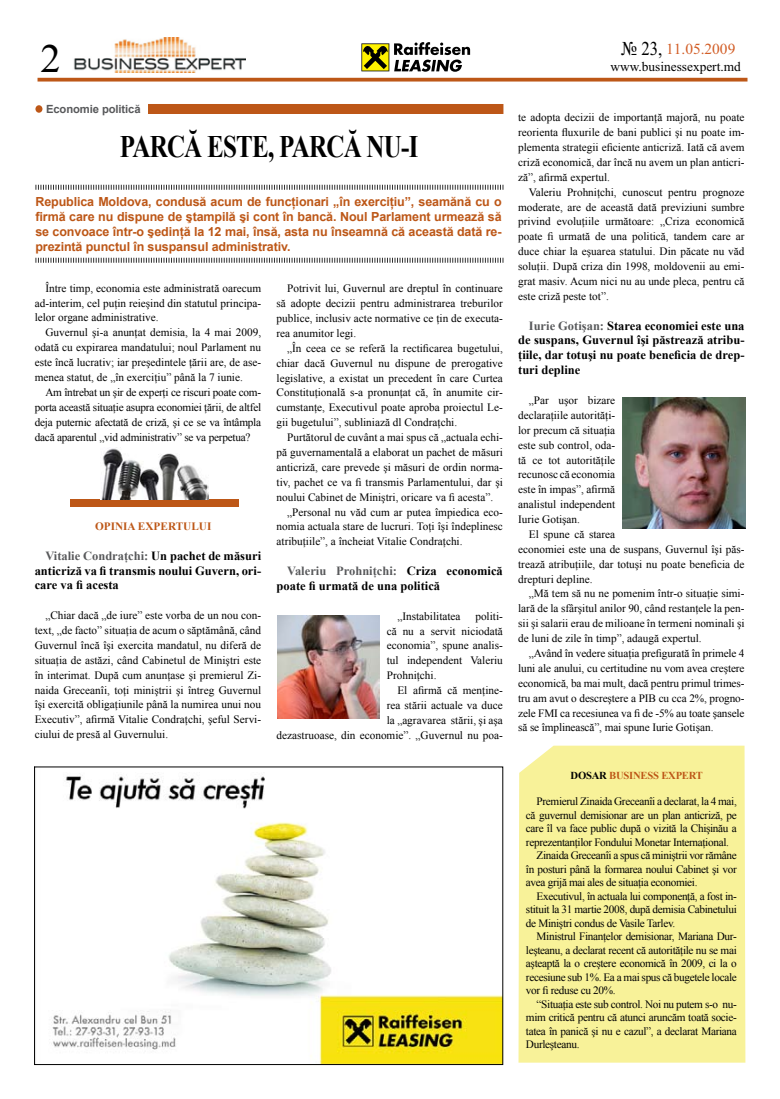
<style>
.page{position:relative;width:780px;height:1099px;background:#fff}
.page>*{position:absolute;margin:0;border:0;box-sizing:border-box;transform-origin:0 0}
.t1{font:40.62px "Times New Roman";color:#000}
.t2{font:700 31.25px "Times New Roman";letter-spacing:-.03em;color:#000;scale:.8 1}
.t3{font:15.38px "Times New Roman";color:#d25e27}
.t4{font:13.38px "Times New Roman";color:#000}
.t5{font:700 12.5px/14.9px "Times New Roman";color:#000;text-align:justify}
.t6{font:700 12.5px/15px "Arial";letter-spacing:-.01em;color:#bd5717;text-align:justify}
.t7{font:11.25px/14.9px "Times New Roman";color:#000;text-align:justify}
.t8{font:11.25px "Times New Roman";letter-spacing:-.03em;color:#000}
.t9{font:700 11.25px "Times New Roman";color:#bd5717}
.t10{font:700 11.25px "Arial";letter-spacing:-.01em;color:#58595b}
.t11{font:700 10.62px "Times New Roman";letter-spacing:-.02em;color:#bd5717}
.s1{font-size:19.62px;color:#000}
.s2{color:#58595b}
.s3{color:#000}
</style>
<div class="page">
<img style="left:74px;top:38px;width:171px;height:34px">
<svg style="left:361px;top:43px;width:28px;height:28px"></svg>
<div style="left:362px;top:44px;width:26px;height:27px;background:#fff200"></div>
<svg style="left:363px;top:46px;width:25px;height:23px"></svg>
<svg style="left:394px;top:42px;width:76px;height:30px"></svg>
<hr style="left:38px;top:78px;width:709px;height:3px;background:#bd5717">
<svg style="left:35px;top:258px;width:468px;height:5px"></svg>
<svg style="left:35px;top:185px;width:468px;height:5px"></svg>
<img style="left:52px;top:773px;width:449px;height:289px">
<div style="left:35px;top:105px;width:7px;height:8px;background:#bd5717;border-radius:50%"></div>
<div style="left:148px;top:104px;width:355px;height:10px;background:#bd5717"></div>
<div style="left:70px;top:499px;width:168px;height:8px;background:#bd5717"></div>
<img style="left:101px;top:448px;width:107px;height:52px">
<div style="left:518px;top:745px;width:227px;height:317px;background:#f8f299"></div>
<img style="left:278px;top:615px;width:101px;height:103px">
<img style="left:622px;top:398px;width:123px;height:131px">
<h1 class="t1" style="left:40px;top:31px;width:22px">2</h1>
<h3 class="t3" style="left:621px;top:38px;width:116px"><span class="s1">№ 23,</span> 11.05.2009</h3>
<p class="t4" style="left:610px;top:58px;width:132px">www.businessexpert.md</p>
<p class="t10" style="left:46px;top:102px;width:96px">Economie politică</p>
<h2 class="t2" style="left:120px;top:125px;width:220px">Parcă este, parc</h2>
<h2 class="t2" style="left:344px;top:125px;width:91px">ă nu-i</h2>
<p class="t6" style="left:35px;top:195px;width:467px">Republica Moldova, condusă acum de funcţionari „în exerciţiu”, seamănă cu o firmă care nu dispune de ştampilă şi cont în bancă. Noul Parlament urmează să se convoace într-o şedinţă la 12 mai, însă, asta nu înseamnă că această dată re&shy;prezintă punctul în suspansul administrativ.</p>
<p class="t7" style="left:276px;top:281px;width:228px;text-indent:11px">Potrivit lui, Guvernul are dreptul în continuare să adopte decizii pentru administrarea treburilor publice, inclusiv acte normative ce ţin de executa&shy;rea anumitor legi.</p>
<p class="t7" style="left:276px;top:340px;width:228px;text-indent:11px">„În ceea ce se referă la rectificarea bugetului, chiar dacă Guvernul nu dispune de prerogative legislative, a existat un precedent în care Curtea Constituţională s-a pronunţat că, în anumite cir&shy;cumstanţe, Executivul poate aproba proiectul Le&shy;gii bugetului”, subliniază dl Condraţchi.</p>
<p class="t7" style="left:287px;top:430px;width:217px">Purtătorul de cuvânt a mai spus că „actuala echi-</p>
<p class="t7" style="left:276px;top:444px;width:228px">pă guvernamentală a elaborat un pachet de măsuri</p>
<p class="t7" style="left:276px;top:459px;width:228px">anticriză, care prevede şi măsuri de ordin norma-</p>
<p class="t7" style="left:276px;top:474px;width:228px">tiv, pachet ce va fi transmis Parlamentului, dar şi</p>
<p class="t7" style="left:276px;top:489px;width:218px">noului Cabinet de Miniştri, oricare va fi acesta”.</p>
<p class="t7" style="left:287px;top:504px;width:217px">„Personal nu văd cum ar putea împiedica eco-</p>
<p class="t7" style="left:276px;top:519px;width:228px">nomia actuala stare de lucruri. Toţi îşi îndeplinesc</p>
<p class="t7" style="left:276px;top:534px;width:187px">atribuţiile”, a încheiat Vitalie Condraţchi.</p>
<p class="t5" style="left:276px;top:563px;width:228px;text-indent:11px"><span class="s2">Valeriu Prohniţchi:</span> Criza economică poate fi urmată de una politică</p>
<p class="t7" style="left:397px;top:608px;width:65px">„Instabilitatea</p>
<p class="t7" style="left:35px;top:280px;width:228px;text-indent:11px">Între timp, economia este administrată oarecum ad-interim, cel puţin reieşind din statutul principa&shy;lelor organe administrative.</p>
<p class="t7" style="left:35px;top:325px;width:228px;text-indent:11px">Guvernul şi-a anunţat demisia, la 4 mai 2009, odată cu expirarea mandatului; noul Parlament nu este încă lucrativ; iar preşedintele ţării are, de ase&shy;menea statut, de „în exerciţiu” până la 7 iunie.</p>
<p class="t7" style="left:35px;top:384px;width:228px;text-indent:11px">Am întrebat un şir de experţi ce riscuri poate com&shy;porta această situaţie asupra economiei ţării, de altfel deja puternic afectată de criză, şi ce se va întâmpla dacă aparentul „vid administrativ” se va perpetua?</p>
<p class="t9" style="left:95px;top:518px;width:67px">Opinia Exper</p>
<p class="t9" style="left:176px;top:518px;width:36px">tului</p>
<p class="t5" style="left:35px;top:547px;width:228px;text-indent:11px"><span class="s2">Vitalie Condraţchi:</span> Un pachet de măsuri anticriză va fi transmis noului Guvern, ori&shy;care va fi acesta</p>
<p class="t7" style="left:35px;top:607px;width:228px;text-indent:11px">„Chiar dacă „de iure” este vorba de un nou con&shy;text, „de facto” situaţia de acum o săptămână, când Guvernul încă îşi exercita mandatul, nu diferă de situaţia de astăzi, când Cabinetul de Miniştri este în interimat. După cum anunţase şi premierul Zi&shy;naida Greceanîi, toţi miniştrii şi întreg Guvernul îşi exercită obligaţiunile până la numirea unui nou Executiv”, afirmă Vitalie Condraţchi, şeful Servi&shy;ciului de presă al Guvernului.</p>
<p class="t7" style="left:387px;top:608px;width:118px;text-indent:89px">politi&shy;că nu a servit niciodată economia”, spune analis&shy;tul independent Valeriu Prohniţchi.</p>
<p class="t7" style="left:276px;top:682px;width:228px;text-align:right">El afirmă că menţine-<br>rea stării actuale va duce<br>la „agravarea stării, şi aşa<br>dezastruoase, din economie”. „Guvernul nu poa-</p>
<p class="t7" style="left:518px;top:110px;width:228px">te adopta decizii de importanţă majoră, nu poate reorienta fluxurile de bani publici şi nu poate im&shy;plementa strategii eficiente anticriză. Iată că avem criză economică, dar încă nu avem un plan anticri&shy;ză”, afirmă expertul.</p>
<p class="t7" style="left:518px;top:184px;width:228px;text-indent:11px">Valeriu Prohniţchi, cunoscut pentru prognoze moderate, are de această dată previziuni sumbre privind evoluţiile următoare: „Criza economică poate fi urmată de una politică, tandem care ar duce chiar la eşuarea statului. Din păcate nu văd soluţii. După criza din 1998, moldovenii au emi&shy;grat masiv. Acum nici nu au unde pleca, pentru că este criză peste tot”.</p>
<p class="t5" style="left:518px;top:318px;width:228px;text-indent:11px"><span class="s2">Iurie Gotişan:</span> Starea economiei este una de suspans, Guvernul îşi păstrează atribu&shy;ţiile, dar totuşi nu poate beneficia de drep&shy;turi depline</p>
<p class="t7" style="left:518px;top:392px;width:99px;text-indent:11px">„Par uşor bizare declaraţiile autorităţi&shy;lor precum că situaţia este sub control, oda&shy;tă ce tot autorităţile recunosc că economia este în impas”, afirmă analistul independent Iurie Gotişan.</p>
<p class="t7" style="left:518px;top:526px;width:228px;text-align:left;text-indent:11px">El spune că starea<br>economiei este una de suspans, Guvernul îşi păs&shy;trează atribuţiile, dar totuşi nu poate beneficia de drepturi depline.</p>
<p class="t7" style="left:518px;top:586px;width:228px;text-indent:11px">„Mă tem să nu ne pomenim într-o situaţie simi&shy;lară de la sfârşitul anilor 90, când restanţele la pen&shy;sii şi salarii erau de milioane în termeni nominali şi de luni de zile în timp”, adaugă expertul.</p>
<p class="t7" style="left:518px;top:645px;width:228px;text-indent:11px">„Având în vedere situaţia prefigurată în primele 4 luni ale anului, cu certitudine nu vom avea creştere economică, ba mai mult, dacă pentru primul trimes&shy;tru am avut o descreştere a PIB cu cca 2%, progno&shy;zele FMI ca recesiunea va fi de -5% au toate şansele să se împlinească”, mai spune Iurie Gotişan.</p>
<p class="t11" style="left:570px;top:768px;width:113px"><span class="s3">Dosar</span> Busine ss Exper</p>
<p class="t11" style="left:696px;top:768px;width:9px">t</p>
<p class="t8" style="left:536px;top:793px;width:202px">Premierul Zinaida Greceanîi a declarat, la 4 mai,</p>
<p class="t8" style="left:526px;top:807px;width:212px">că guvernul demisionar are un plan anticriză, pe</p>
<p class="t8" style="left:526px;top:820px;width:212px">care îl va face public după o vizită la Chişinău a</p>
<p class="t8" style="left:526px;top:834px;width:204px">reprezentanţilor Fondului Monetar Internaţional.</p>
<p class="t8" style="left:536px;top:847px;width:202px">Zinaida Greceanîi a spus că miniştrii vor rămâne</p>
<p class="t8" style="left:526px;top:861px;width:212px">în posturi până la formarea noului Cabinet şi vor</p>
<p class="t8" style="left:526px;top:874px;width:173px">avea grijă mai ales de situaţia economiei.</p>
<p class="t8" style="left:536px;top:888px;width:202px">Executivul, în actuala lui componenţă, a fost in-</p>
<p class="t8" style="left:526px;top:901px;width:212px">stituit la 31 martie 2008, după demisia Cabinetului</p>
<p class="t8" style="left:526px;top:915px;width:151px">de Miniştri condus de Vasile Tarlev.</p>
<p class="t8" style="left:536px;top:928px;width:202px">Ministrul Finanţelor demisionar, Mariana Dur-</p>
<p class="t8" style="left:526px;top:942px;width:212px">leşteanu, a declarat recent că autorităţile nu se mai</p>
<p class="t8" style="left:526px;top:955px;width:212px">aşteaptă la o creştere economică în 2009, ci la o</p>
<p class="t8" style="left:526px;top:969px;width:212px">recesiune sub 1%. Ea a mai spus că bugetele locale</p>
<p class="t8" style="left:526px;top:982px;width:91px">vor fi reduse cu 20%.</p>
<p class="t8" style="left:536px;top:996px;width:202px">“Situaţia este sub control. Noi nu putem s-o nu-</p>
<p class="t8" style="left:526px;top:1009px;width:212px">mim critică pentru că atunci aruncăm toată socie-</p>
<p class="t8" style="left:526px;top:1023px;width:212px">tatea în panică şi nu e cazul”, a declarat Mariana</p>
<p class="t8" style="left:526px;top:1036px;width:55px">Durleşteanu.</p>
</div>
